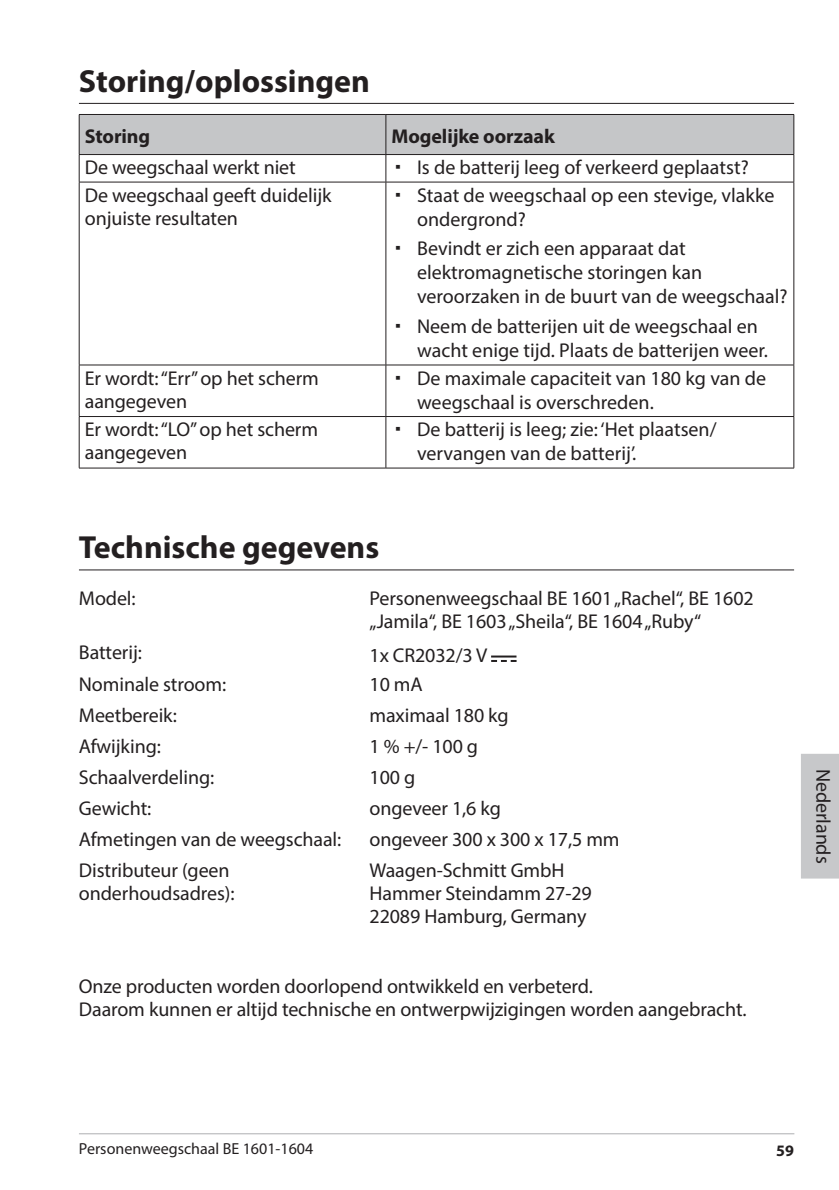
<style>
.page{position:relative;width:839px;height:1190px;background:#fff}
.page>*{position:absolute;margin:0;border:0;box-sizing:border-box;transform-origin:0 0}
.t1{font:700 32px "Myriad Pro";color:#231f20}
.t2{font:20px/23px "Myriad Pro";letter-spacing:-.005em;color:#231f20}
.t3{font:700 20px "Myriad Pro";letter-spacing:-.005em;color:#231f20}
.t4{font:16px "Myriad Pro";color:#231f20}
.t5{font:700 16px "Myriad Pro";color:#231f20}
</style>
<div class="page">
<hr style="left:79px;top:1133px;width:714px;height:1px;background:#adaeb2">
<div style="left:801px;top:753px;width:37px;height:125px;background:#c7c8ca"></div>
<hr style="left:79px;top:103px;width:714px;height:1px;background:#231f20">
<hr style="left:79px;top:569px;width:714px;height:1px;background:#231f20">
<hr style="left:79px;top:182px;width:306px;height:1px;background:#231f20">
<hr style="left:79px;top:182px;width:1px;height:183px;background:#231f20">
<hr style="left:385px;top:182px;width:408px;height:1px;background:#231f20">
<hr style="left:385px;top:182px;width:1px;height:183px;background:#231f20">
<hr style="left:793px;top:182px;width:1px;height:183px;background:#231f20">
<hr style="left:79px;top:365px;width:306px;height:1px;background:#231f20">
<hr style="left:79px;top:365px;width:1px;height:51px;background:#231f20">
<hr style="left:385px;top:365px;width:408px;height:1px;background:#231f20">
<hr style="left:385px;top:365px;width:1px;height:51px;background:#231f20">
<hr style="left:793px;top:365px;width:1px;height:51px;background:#231f20">
<hr style="left:79px;top:416px;width:306px;height:1px;background:#231f20">
<hr style="left:79px;top:417px;width:1px;height:51px;background:#231f20">
<hr style="left:385px;top:416px;width:408px;height:1px;background:#231f20">
<hr style="left:385px;top:417px;width:1px;height:51px;background:#231f20">
<hr style="left:793px;top:417px;width:1px;height:51px;background:#231f20">
<hr style="left:79px;top:468px;width:306px;height:1px;background:#231f20">
<hr style="left:385px;top:468px;width:408px;height:1px;background:#231f20">
<svg style="left:491px;top:660px;width:25px;height:2px"></svg>
<hr style="left:491px;top:655px;width:25px;height:2px;background:#231f20">
<svg style="left:79px;top:114px;width:715px;height:68px"></svg>
<h1 class="t1" style="left:79px;top:60px;width:292px">Storing/oplossingen</h1>
<p class="t3" style="left:85px;top:123px;width:67px">Storing</p>
<p class="t3" style="left:391px;top:123px;width:165px">Mogelijke oorzaak</p>
<p class="t2" style="left:85px;top:156px;width:212px">De weegschaal werkt niet</p>
<p class="t2" style="left:417px;top:156px;width:333px">Is de batterij leeg of verkeerd geplaatst?</p>
<p class="t2" style="left:85px;top:183px;width:248px">De weegschaal geeft duidelijk onjuiste resultaten</p>
<p class="t2" style="left:417px;top:183px;width:359px;line-height:24px">Staat de weegschaal op een stevige, vlakke ondergrond?</p>
<p class="t2" style="left:417px;top:236px;width:372px;line-height:24px">Bevindt er zich een apparaat dat elektromagnetische storingen kan veroorzaken in de buurt van de weegschaal?</p>
<p class="t2" style="left:417px;top:314px;width:352px;line-height:24px">Neem de batterijen uit de weegschaal en wacht enige tijd. Plaats de batterijen weer.</p>
<p class="t2" style="left:85px;top:366px;width:235px">Er wordt: “Err” op het scherm aangegeven</p>
<p class="t2" style="left:417px;top:365px;width:350px;line-height:24px">De maximale capaciteit van 180 kg van de weegschaal is overschreden.</p>
<p class="t2" style="left:85px;top:417px;width:235px">Er wordt: “LO” op het scherm aangegeven</p>
<p class="t2" style="left:417px;top:417px;width:301px;line-height:24px">De batterij is leeg; zie: ‘Het plaatsen/ vervangen van de batterij’.</p>
<h1 class="t1" style="left:79px;top:526px;width:302px">Technische gegevens</h1>
<p class="t2" style="left:79px;top:586px;width:58px">Model:</p>
<p class="t2" style="left:369px;top:586px;width:385px">Personenweegschaal BE 1601 „Rachel“, BE 1602 „Jamila“, BE 1603 „Sheila“, BE 1604 „Ruby“</p>
<p class="t2" style="left:79px;top:640px;width:64px">Batterij:</p>
<p class="t2" style="left:369px;top:643px;width:119px">1x CR2032/3 V</p>
<p class="t2" style="left:79px;top:673px;width:149px">Nominale stroom:</p>
<p class="t2" style="left:369px;top:673px;width:55px">10 mA</p>
<p class="t2" style="left:79px;top:704px;width:99px">Meetbereik:</p>
<p class="t2" style="left:369px;top:704px;width:141px">maximaal 180 kg</p>
<p class="t2" style="left:79px;top:735px;width:83px">Afwijking:</p>
<p class="t2" style="left:369px;top:735px;width:110px">1 % +/- 100 g</p>
<p class="t2" style="left:79px;top:765px;width:137px">Schaalverdeling:</p>
<p class="t2" style="left:369px;top:765px;width:47px">100 g</p>
<p class="t2" style="left:79px;top:796px;width:74px">Gewicht:</p>
<p class="t2" style="left:369px;top:796px;width:133px">ongeveer 1,6 kg</p>
<p class="t2" style="left:79px;top:827px;width:264px">Afmetingen van de weegschaal:</p>
<p class="t2" style="left:369px;top:827px;width:251px">ongeveer 300 x 300 x 17,5 mm</p>
<p class="t2" style="left:79px;top:858px;width:157px">Distributeur (geen onderhoudsadres):</p>
<p class="t2" style="left:369px;top:858px;width:224px">Waagen-Schmitt GmbH<br>Hammer Steindamm 27-29<br>22089 Hamburg, Germany</p>
<p class="t2" style="left:79px;top:974px;width:668px">Onze producten worden doorlopend ontwikkeld en verbeterd.<br>Daarom kunnen er altijd technische en ontwerpwijzigingen worden aangebracht.</p>
<p class="t2" style="left:834px;top:769px;width:96px;rotate:90deg">Nederlands</p>
<p class="t4" style="left:79px;top:1139px;width:236px">Personenweegschaal BE 1601-1604</p>
<p class="t5" style="left:775px;top:1140px;width:19px">59</p>
</div>
